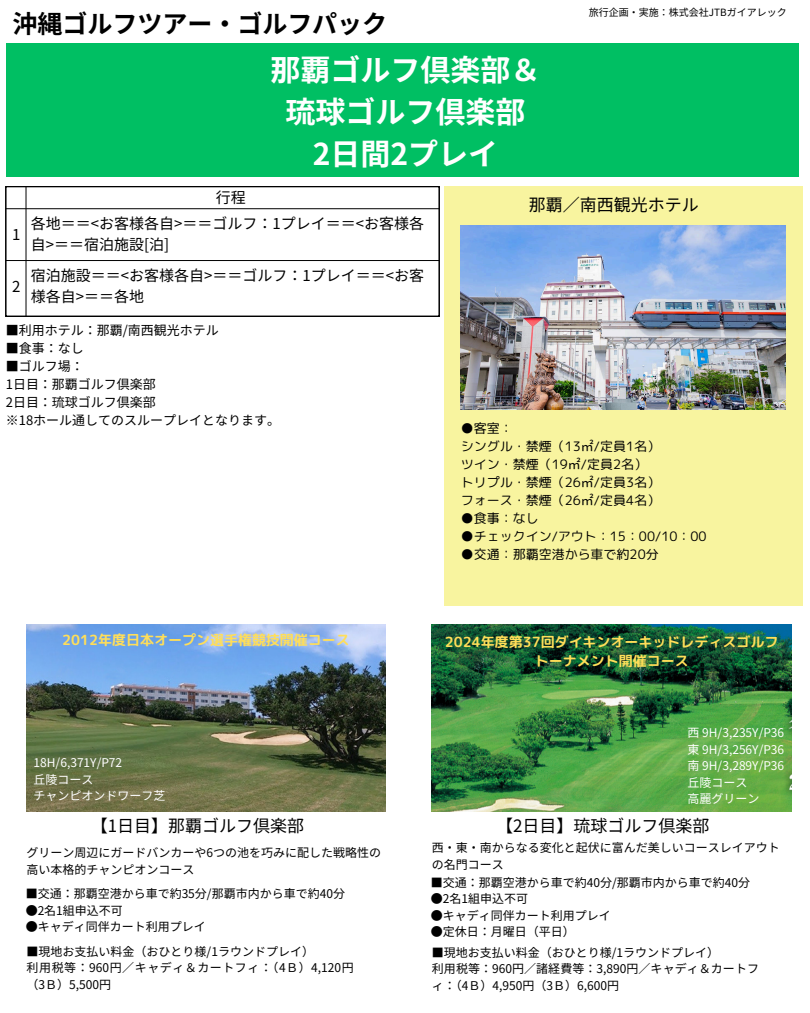
<style>
.page{position:relative;width:810px;height:1013px;background:#fff}
.page>*{position:absolute;margin:0;border:0;box-sizing:border-box;transform-origin:0 0}
.t1{font:700 30px/42px "Noto Sans JP";color:#fff;text-align:center}
.t2{font:700 25px "Noto Sans JP";color:#000}
.t3{font:17px "Noto Sans JP";color:#000}
.t4{font:15px/21px "Noto Sans JP";color:#000}
.t5{font:14px/19.5px "rounded mplus 1 p bold";color:#ffde59;text-align:center}
.t6{font:13px "rounded mplus 1 p regular";color:#000}
.t7{font:13px "Noto Sans JP";color:#000}
.t8{font:12px/16.5px "Noto Sans JP";color:#000}
.t9{font:12px/16.5px "Noto Sans JP";color:#fff}
.t10{font:10px "Noto Sans JP";color:#000}
.s1{font-family:"Noto Sans CJ Ksc"}
</style>
<div class="page">
<svg style="left:6px;top:186px;width:433px;height:130px"></svg>
<hr style="left:26px;top:186px;width:1px;height:130px;background:#000">
<hr style="left:6px;top:208px;width:433px;height:1px;background:#000">
<hr style="left:6px;top:260px;width:433px;height:1px;background:#000">
<div style="left:444px;top:186px;width:359px;height:419px;background:#f8f49f"></div>
<div style="left:6px;top:43px;width:792px;height:134px;background:#00bf63"></div>
<img style="left:432px;top:624px;width:359px;height:187px">
<img style="left:27px;top:624px;width:359px;height:187px">
<img style="left:461px;top:226px;width:325px;height:183px">
<h6 class="t2" style="left:12px;top:4px;width:376px">沖縄ゴルフツアー・ゴルフパック</h6>
<h4 class="t1" style="left:271px;top:47px;width:271px">那覇ゴルフ倶楽部＆琉球ゴルフ倶楽部<br>2日間2プレイ</h4>
<p class="t10" style="left:589px;top:5px;width:199px">旅行企画・実施：株式会社JTBガイアレック</p>
<h2 class="t4" style="left:12px;top:223px;width:10px">1</h2>
<p class="t4" style="left:216px;top:187px;width:31px">行程</p>
<h1 class="t4" style="left:31px;top:212px;width:395px">各地＝＝&lt;お客様各自&gt;＝＝ゴルフ：1プレイ＝＝&lt;お客様各自 &gt;＝＝宿泊施設[泊]</h1>
<h5 class="t4" style="left:31px;top:264px;width:395px">宿泊施設＝＝&lt;お客様各自&gt;＝＝ゴルフ：1プレイ＝＝&lt;お客様各自&gt;＝＝各地</h5>
<p class="t7" style="left:6px;top:320px;width:215px">■利用ホテル：那覇/南西観光ホテル</p>
<h5 class="t7" style="left:6px;top:338px;width:79px">■食事：なし</h5>
<p class="t7" style="left:6px;top:356px;width:79px">■ゴルフ場：</p>
<p class="t7" style="left:6px;top:374px;width:152px">1日目：那覇ゴルフ倶楽部</p>
<h5 class="t7" style="left:6px;top:392px;width:152px">2日目：琉球ゴルフ倶楽部</h5>
<p class="t7" style="left:6px;top:410px;width:276px">※18ホール通してのスループレイとなります。</p>
<p class="t4" style="left:12px;top:275px;width:10px">2</p>
<p class="t3" style="left:529px;top:191px;width:171px">那覇／南西観光ホテル</p>
<p class="t6" style="left:461px;top:419px;width:53px">●客室：</p>
<p class="t6" style="left:461px;top:437px;width:201px">シングル・禁煙（13<span class="s1">㎡</span>/定員1名）</p>
<p class="t6" style="left:461px;top:455px;width:188px">ツイン・禁煙（19<span class="s1">㎡</span>/定員2名）</p>
<p class="t6" style="left:461px;top:473px;width:201px">トリプル・禁煙（26<span class="s1">㎡</span>/定員3名）</p>
<p class="t6" style="left:461px;top:491px;width:201px">フォース・禁煙（26<span class="s1">㎡</span>/定員4名）</p>
<p class="t6" style="left:461px;top:509px;width:79px">●食事：なし</p>
<p class="t6" style="left:461px;top:527px;width:247px">●チェックイン/アウト：15：00/10：00</p>
<p class="t6" style="left:461px;top:545px;width:200px">●交通：那覇空港から車で約20分</p>
<p class="t5" style="left:62px;top:629px;width:289px">2012年度日本オープン選手権競技開催コース</p>
<h6 class="t9" style="left:34px;top:754px;width:134px">18H/6,371Y/P72<br>丘陵コース<br>チャンピオンドワーフ芝</h6>
<p class="t5" style="left:445px;top:631px;width:335px">2024年度第37回ダイキンオーキッドレディスゴルフトーナメント開催コース</p>
<p class="t9" style="left:688px;top:723px;width:98px">西 9H/3,235Y/P36東 9H/3,256Y/P36南 9H/3,289Y/P36丘陵コース<br>高麗グリーン</p>
<p class="t3" style="left:91px;top:812px;width:215px">【1日目】那覇ゴルフ倶楽部</p>
<p class="t8" style="left:27px;top:843px;width:356px">グリーン周辺にガードバンカーや6つの池を巧みに配した戦略性の高い本格的チャンピオンコース</p>
<p class="t8" style="left:26px;top:885px;width:321px">■交通：那覇空港から車で約35分/那覇市内から車で約40分</p>
<h6 class="t8" style="left:26px;top:901px;width:99px">●2名1組申込不可</h6>
<p class="t8" style="left:26px;top:918px;width:182px">●キャディ同伴カート利用プレイ</p>
<h4 class="t8" style="left:27px;top:942px;width:329px">■現地お支払い料金（おひとり様/1ラウンドプレイ）<br>利用税等：960円／キャディ＆カートフィ：（4Ｂ）4,120円（3Ｂ）5,500円</h4>
<p class="t3" style="left:496px;top:812px;width:215px">【2日目】琉球ゴルフ倶楽部</p>
<p class="t8" style="left:432px;top:839px;width:350px">西・東・南からなる変化と起伏に富んだ美しいコースレイアウトの名門コース</p>
<p class="t8" style="left:431px;top:873px;width:321px">■交通：那覇空港から車で約40分/那覇市内から車で約40分</p>
<p class="t8" style="left:431px;top:889px;width:99px">●2名1組申込不可</p>
<p class="t8" style="left:431px;top:906px;width:182px">●キャディ同伴カート利用プレイ</p>
<p class="t8" style="left:431px;top:922px;width:146px">●定休日：月曜日（平日）</p>
<h3 class="t8" style="left:432px;top:943px;width:329px">■現地お支払い料金（おひとり様/1ラウンドプレイ）<br>利用税等：960円／諸経費等：3,890円／キャディ＆カートフィ：（4Ｂ）4,950円（3Ｂ）6,600円</h3>
</div>
